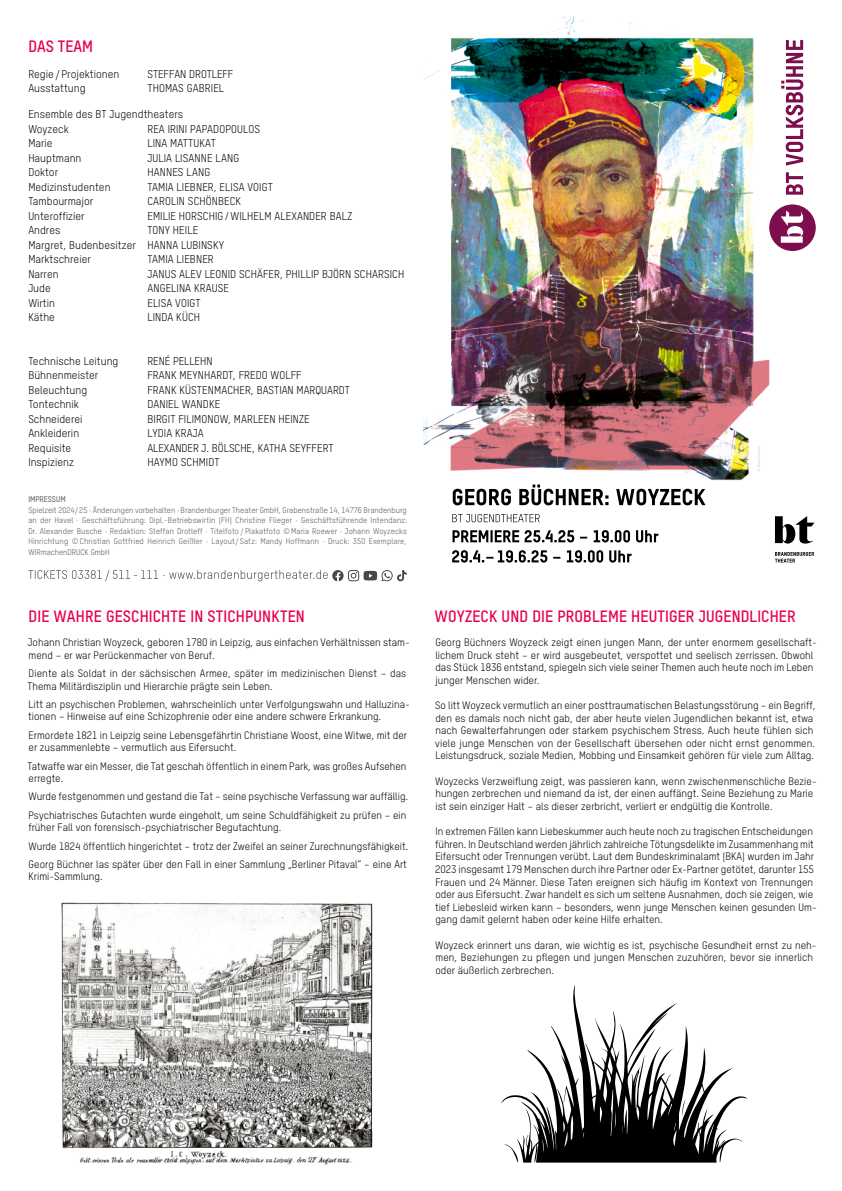
<style>
.page{position:relative;width:842px;height:1191px;background:#fff}
.page>*{position:absolute;margin:0;border:0;box-sizing:border-box;transform-origin:0 0}
.t1{font:16px "T Star Pro Bold";letter-spacing:.01em;color:#e70054}
.t2{font:11px/14.5px "T Star Pro Regular";color:#000}
.t3{font:10.5px/12.6px "T Star Pro Regular";color:#000}
.t4{font:8px/10.5px "T Star Pro Regular";letter-spacing:.015em;color:#555756;text-align:justify}
.t5{font:8px "T Star Pro Medium";color:#555756}
</style>
<div class="page">
<img style="left:61px;top:902px;width:312px;height:263px">
<svg style="left:501px;top:985px;width:246px;height:177px"></svg>
<svg style="left:504px;top:1143px;width:15px;height:19px"></svg>
<svg style="left:682px;top:1099px;width:4px;height:17px"></svg>
<img style="left:423px;top:16px;width:346px;height:490px">
<svg style="left:452px;top:550px;width:180px;height:12px"></svg>
<svg style="left:452px;top:530px;width:206px;height:12px"></svg>
<svg style="left:452px;top:514px;width:88px;height:8px"></svg>
<svg style="left:453px;top:484px;width:252px;height:21px"></svg>
<svg style="left:769px;top:204px;width:47px;height:47px"></svg>
<svg style="left:781px;top:40px;width:22px;height:155px"></svg>
<img style="left:757px;top:445px;width:3px;height:26px">
<svg style="left:775px;top:516px;width:39px;height:27px"></svg>
<svg style="left:775px;top:552px;width:39px;height:10px"></svg>
<svg style="left:28px;top:570px;width:379px;height:11px"></svg>
<h1 class="t1" style="left:28px;top:35px;width:66px">DAS TEAM</h1>
<p class="t2" style="left:28px;top:66px;width:92px">Regie / Projektionen</p>
<p class="t2" style="left:147px;top:66px;width:87px">STEFFAN DROTLEFF</p>
<p class="t2" style="left:28px;top:81px;width:59px">Ausstattung</p>
<p class="t2" style="left:147px;top:81px;width:78px">THOMAS GABRIEL</p>
<p class="t2" style="left:28px;top:106px;width:156px">Ensemble des BT Jugendtheaters<br>Woyzeck</p>
<p class="t2" style="left:147px;top:121px;width:114px">REA IRINI PAPADOPOULOS</p>
<p class="t2" style="left:28px;top:135px;width:26px">Marie</p>
<p class="t2" style="left:147px;top:135px;width:70px">LINA MATTUKAT</p>
<p class="t2" style="left:28px;top:150px;width:55px">Hauptmann</p>
<p class="t2" style="left:147px;top:150px;width:93px">JULIA LISANNE LANG</p>
<p class="t2" style="left:28px;top:164px;width:31px">Doktor</p>
<p class="t2" style="left:147px;top:164px;width:64px">HANNES LANG</p>
<p class="t2" style="left:28px;top:179px;width:84px">Medizinstudenten</p>
<p class="t2" style="left:147px;top:179px;width:127px">TAMIA LIEBNER, ELISA VOIGT</p>
<p class="t2" style="left:28px;top:193px;width:66px">Tambourmajor</p>
<p class="t2" style="left:147px;top:193px;width:95px">CAROLIN SCHÖNBECK</p>
<p class="t2" style="left:28px;top:208px;width:58px">Unteroffizier</p>
<p class="t2" style="left:147px;top:208px;width:207px">EMILIE HORSCHIG / WILHELM ALEXANDER BALZ</p>
<p class="t2" style="left:28px;top:222px;width:34px">Andres</p>
<p class="t2" style="left:28px;top:222px;width:197px;text-indent:119px">TONY HEILE<br>Margret, Budenbesitzer HANNA LUBINSKY<br>Marktschreier</p>
<p class="t2" style="left:147px;top:251px;width:68px">TAMIA LIEBNER</p>
<p class="t2" style="left:28px;top:266px;width:32px">Narren</p>
<p class="t2" style="left:147px;top:266px;width:258px">JANUS ALEV LEONID SCHÄFER, PHILLIP BJÖRN SCHARSICH</p>
<p class="t2" style="left:28px;top:280px;width:24px">Jude</p>
<p class="t2" style="left:147px;top:280px;width:83px">ANGELINA KRAUSE</p>
<p class="t2" style="left:28px;top:295px;width:28px">Wirtin</p>
<p class="t2" style="left:147px;top:295px;width:55px">ELISA VOIGT</p>
<p class="t2" style="left:28px;top:309px;width:28px">Käthe</p>
<p class="t2" style="left:147px;top:309px;width:54px">LINDA KÜCH</p>
<p class="t2" style="left:28px;top:353px;width:92px">Technische Leitung</p>
<p class="t2" style="left:147px;top:353px;width:67px">RENÉ PELLEHN</p>
<p class="t2" style="left:28px;top:367px;width:72px">Bühnenmeister</p>
<p class="t2" style="left:147px;top:367px;width:156px">FRANK MEYNHARDT, FREDO WOLFF</p>
<p class="t2" style="left:28px;top:382px;width:60px">Beleuchtung</p>
<p class="t2" style="left:147px;top:382px;width:204px">FRANK KÜSTENMACHER, BASTIAN MARQUARDT</p>
<p class="t2" style="left:28px;top:396px;width:52px">Tontechnik</p>
<p class="t2" style="left:147px;top:396px;width:74px">DANIEL WANDKE</p>
<p class="t2" style="left:28px;top:411px;width:56px">Schneiderei</p>
<p class="t2" style="left:147px;top:411px;width:164px">BIRGIT FILIMONOW, MARLEEN HEINZE</p>
<p class="t2" style="left:28px;top:425px;width:52px">Ankleiderin</p>
<p class="t2" style="left:147px;top:425px;width:58px">LYDIA KRAJA</p>
<p class="t2" style="left:28px;top:440px;width:44px">Requisite</p>
<p class="t2" style="left:147px;top:440px;width:188px">ALEXANDER J. BÖLSCHE, KATHA SEYFFERT</p>
<p class="t2" style="left:28px;top:454px;width:47px">Inspizienz</p>
<p class="t2" style="left:147px;top:454px;width:74px">HAYMO SCHMIDT</p>
<p class="t5" style="left:28px;top:494px;width:39px">IMPRESSUM</p>
<p class="t4" style="left:28px;top:504px;width:380px">Spielzeit 2024/ 25 · Änderungen vorbehalten · Brandenburger Theater GmbH, Grabenstraße 14, 14776 Brandenburg an der Havel · Geschäftsführung: Dipl.-Betriebswirtin (FH) Christine Flieger · Geschäftsführende Intendanz:<br>Dr. Alexander Busche · Redaktion: Steffan Drotleff · Titelfoto / Plakatfoto © Maria Roewer · Johann Woyzecks Hinrichtung © Christian Gottfried Heinrich Geißler · Layout/ Satz: Mandy Hoffmann · Druck: 350 Exemplare, WIRmachenDRUCK GmbH</p>
<h1 class="t1" style="left:29px;top:604px;width:278px">DIE WAHRE GESCHICHTE IN STICHPUNKTEN</h1>
<p class="t3" style="left:28px;top:635px;width:383px">Johann Christian Woyzeck, geboren 1780 in Leipzig, aus einfachen Verhältnissen stam&shy;mend – er war Perückenmacher von Beruf.</p>
<p class="t3" style="left:28px;top:666px;width:380px">Diente als Soldat in der sächsischen Armee, später im medizinischen Dienst – das<br>Thema Militärdisziplin und Hierarchie prägte sein Leben.</p>
<p class="t3" style="left:28px;top:697px;width:383px">Litt an psychischen Problemen, wahrscheinlich unter Verfolgungswahn und Halluzina&shy;tionen – Hinweise auf eine Schizophrenie oder eine andere schwere Erkrankung.</p>
<p class="t3" style="left:29px;top:728px;width:380px">Ermordete 1821 in Leipzig seine Lebensgefährtin Christiane Woost, eine Witwe, mit der er zusammenlebte – vermutlich aus Eifersucht.</p>
<p class="t3" style="left:28px;top:759px;width:380px">Tatwaffe war ein Messer, die Tat geschah öffentlich in einem Park, was großes Aufsehen erregte.</p>
<p class="t3" style="left:28px;top:787px;width:381px;line-height:18.3px">Wurde festgenommen und gestand die Tat – seine psychische Verfassung war auffällig.<br>Psychiatrisches Gutachten wurde eingeholt, um seine Schuldfähigkeit zu prüfen – ein</p>
<p class="t3" style="left:28px;top:817px;width:381px;line-height:18.3px">früher Fall von forensisch-psychiatrischer Begutachtung.<br>Wurde 1824 öffentlich hingerichtet – trotz der Zweifel an seiner Zurechnungsfähigkeit.<br>Georg Büchner las später über den Fall in einer Sammlung „Berliner Pitaval“ – eine Art</p>
<p class="t3" style="left:29px;top:869px;width:76px">Krimi-Sammlung.</p>
<h1 class="t1" style="left:434px;top:604px;width:363px">WOYZECK UND DIE PROBLEME HEUTIGER JUGENDLICHER</h1>
<p class="t3" style="left:435px;top:635px;width:383px">Georg Büchners Woyzeck zeigt einen jungen Mann, der unter enormem gesellschaft&shy;lichem Druck steht – er wird ausgebeutet, verspottet und seelisch zerrissen. Obwohl das Stück 1836 entstand, spiegeln sich viele seiner Themen auch heute noch im Leben junger Menschen wider.</p>
<p class="t3" style="left:435px;top:698px;width:382px">So litt Woyzeck vermutlich an einer posttraumatischen Belastungsstörung – ein Begriff, den es damals noch nicht gab, der aber heute vielen Jugendlichen bekannt ist, etwa nach Gewalterfahrungen oder starkem psychischem Stress. Auch heute fühlen sich viele junge Menschen von der Gesellschaft übersehen oder nicht ernst genommen.<br>Leistungsdruck, soziale Medien, Mobbing und Einsamkeit gehören für viele zum Alltag.</p>
<p class="t3" style="left:435px;top:774px;width:383px">Woyzecks Verzweiflung zeigt, was passieren kann, wenn zwischenmenschliche Bezie&shy;hungen zerbrechen und niemand da ist, der einen auffängt. Seine Beziehung zu Marie ist sein einziger Halt – als dieser zerbricht, verliert er endgültig die Kontrolle.</p>
<p class="t3" style="left:435px;top:824px;width:383px">In extremen Fällen kann Liebeskummer auch heute noch zu tragischen Entscheidungen führen. In Deutschland werden jährlich zahlreiche Tötungsdelikte im Zusammenhang mit Eifersucht oder Trennungen verübt. Laut dem Bundeskriminalamt (BKA) wurden im Jahr 2023 insgesamt 179 Menschen durch ihre Partner oder Ex-Partner getötet, darunter 155<br>Frauen und 24 Männer. Diese Taten ereignen sich häufig im Kontext von Trennungen oder aus Eifersucht. Zwar handelt es sich um seltene Ausnahmen, doch sie zeigen, wie tief Liebesleid wirken kann – besonders, wenn junge Menschen keinen gesunden Um&shy;gang damit gelernt haben oder keine Hilfe erhalten.</p>
<p class="t3" style="left:435px;top:937px;width:383px">Woyzeck erinnert uns daran, wie wichtig es ist, psychische Gesundheit ernst zu neh&shy;men, Beziehungen zu pflegen und jungen Menschen zuzuhören, bevor sie innerlich oder äußerlich zerbrechen.</p>
</div>
